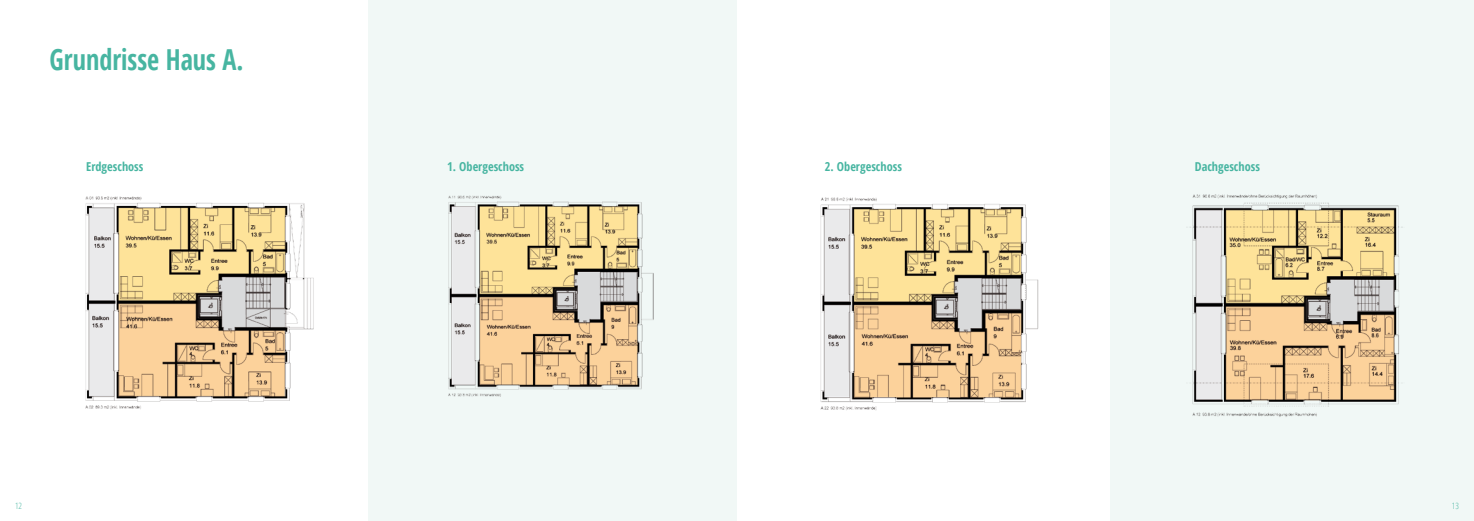
<style>
.page{position:relative;width:1474px;height:521px;background:#fff}
.page>*{position:absolute;margin:0;border:0;box-sizing:border-box;transform-origin:0 0}
.t1{font:700 condensed 28.88px "Open Sans";color:#47b5a1;scale:.91 1}
.t2{font:700 condensed 12.25px "Open Sans";color:#47b5a1}
.t3{font:300 condensed 8.75px "Open Sans";color:#47b5a1}
</style>
<div class="page">
<div style="left:368px;top:0;width:369px;height:521px;background:#f1f8f6"></div>
<img style="left:85px;top:196px;width:229px;height:213px">
<img style="left:448px;top:195px;width:205px;height:202px">
<div style="left:1110px;top:0;width:363px;height:521px;background:#f1f8f6"></div>
<img style="left:820px;top:197px;width:219px;height:214px">
<img style="left:1186px;top:194px;width:217px;height:223px">
<h1 class="t1" style="left:50px;top:39px;width:215px">Grundrisse Haus A.</h1>
<p class="t2" style="left:86px;top:158px;width:59px">Erdgeschoss</p>
<p class="t2" style="left:447px;top:158px;width:78px">1. Obergeschoss</p>
<p class="t3" style="left:15px;top:500px;width:8px">12</p>
<p class="t2" style="left:825px;top:158px;width:78px">2. Obergeschoss</p>
<p class="t2" style="left:1194px;top:158px;width:67px">Dachgeschoss</p>
<p class="t3" style="left:1451px;top:500px;width:8px">13</p>
</div>
